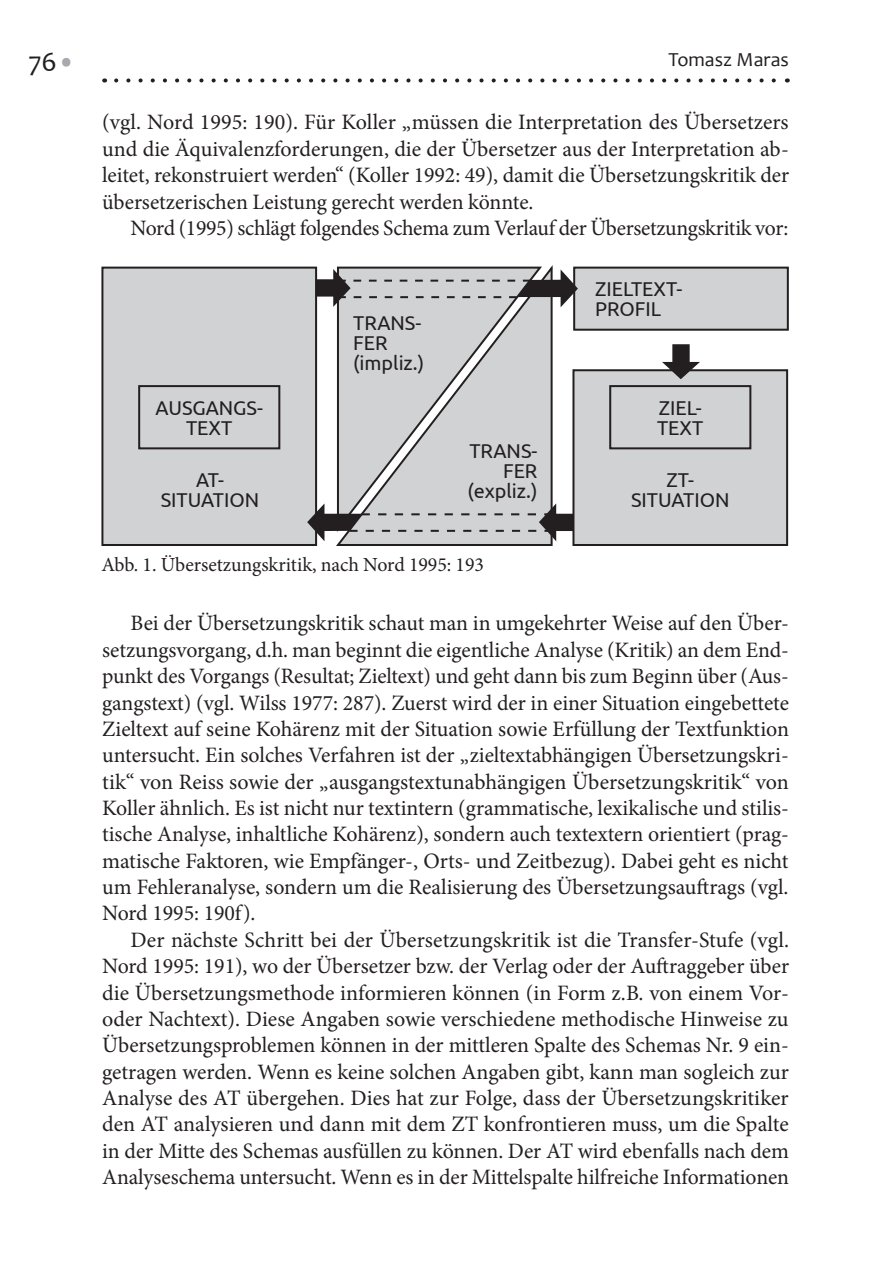
<style>
.page{position:relative;width:891px;height:1276px;background:#fff}
.page>*{position:absolute;margin:0;border:0;box-sizing:border-box;transform-origin:0 0}
.t1{font:28px "Candara";color:#231f20}
.tekst{font:22px/26.4px "Minion Pro";color:#231f20;text-align:justify}
.wykres{font:20px "Ubuntu";color:#231f20}
.ilustracja{font:20px "Minion Pro";color:#231f20}
.t2{font:20px "Candara";color:#231f20}
.s1{color:#a8a9ad}
</style>
<div class="page">
<svg style="left:116px;top:78px;width:660px;height:4px"></svg>
<div style="left:102px;top:268px;width:214px;height:277px;background:#d1d2d4"></div>
<div style="left:101px;top:267px;width:216px;height:279px;border:2px solid #231f20"></div>
<svg style="left:336px;top:265px;width:217px;height:281px;background:#c9c9cb"></svg>
<div style="left:573px;top:370px;width:213px;height:175px;background:#d1d2d4"></div>
<div style="left:572px;top:369px;width:215px;height:177px;border:2px solid #231f20"></div>
<div style="left:574px;top:268px;width:213px;height:62px;background:#d1d2d4"></div>
<div style="left:573px;top:267px;width:215px;height:64px;border:2px solid #231f20"></div>
<div style="left:138px;top:385px;width:142px;height:64px;border:2px solid #231f20"></div>
<div style="left:609px;top:385px;width:142px;height:64px;border:2px solid #231f20"></div>
<svg style="left:661px;top:344px;width:38px;height:35px"></svg>
<svg style="left:307px;top:503px;width:266px;height:38px;background:#b1b1b3"></svg>
<svg style="left:315px;top:269px;width:262px;height:38px;background:#adadae"></svg>
<p class="t1" style="left:28px;top:45px;width:49px">76<span class="s1">•</span></p>
<p class="t2" style="left:668px;top:46px;width:122px">Tomasz Maras</p>
<p class="tekst" style="left:102px;top:109px;width:688px">(vgl. Nord 1995: 190). Für Koller „müssen die Interpretation des Übersetzers und die Äquivalenzforderungen, die der Übersetzer aus der Interpretation ab&shy;leitet, rekonstruiert werden“ (Koller 1992: 49), damit die Übersetzungskritik der übersetzerischen Leistung gerecht werden könnte.</p>
<p class="tekst" style="left:130px;top:215px;width:659px">Nord (1995) schlägt folgendes Schema zum Verlauf der Übersetzungskritik vor:</p>
<p class="wykres" style="left:155px;top:396px;width:109px">AUSGANGS-</p>
<p class="wykres" style="left:186px;top:416px;width:48px">TEXT</p>
<p class="wykres" style="left:196px;top:467px;width:29px">AT-</p>
<p class="wykres" style="left:161px;top:487px;width:100px">SITUATION</p>
<p class="wykres" style="left:353px;top:311px;width:69px">TRANS-</p>
<p class="wykres" style="left:353px;top:331px;width:36px">FER</p>
<p class="wykres" style="left:353px;top:351px;width:72px">(impliz.)</p>
<p class="wykres" style="left:469px;top:438px;width:69px">TRANS-</p>
<p class="wykres" style="left:503px;top:458px;width:36px">FER</p>
<p class="wykres" style="left:467px;top:478px;width:71px">(expliz.)</p>
<p class="ilustracja" style="left:101px;top:551px;width:384px">Abb. 1. Übersetzungskritik, nach Nord 1995: 193</p>
<p class="wykres" style="left:595px;top:277px;width:89px">ZIELTEXT-</p>
<p class="wykres" style="left:595px;top:297px;width:67px">PROFIL</p>
<p class="wykres" style="left:658px;top:396px;width:44px">ZIEL-</p>
<p class="wykres" style="left:656px;top:416px;width:48px">TEXT</p>
<p class="wykres" style="left:666px;top:467px;width:29px">ZT-</p>
<p class="wykres" style="left:630px;top:487px;width:100px">SITUATION</p>
<p class="tekst" style="left:102px;top:610px;width:688px;text-indent:28px">Bei der Übersetzungskritik schaut man in umgekehrter Weise auf den Über&shy;setzungsvorgang, d.h. man beginnt die eigentliche Analyse (Kritik) an dem End&shy;punkt des Vorgangs (Resultat; Zieltext) und geht dann bis zum Beginn über (Aus&shy;gangstext) (vgl. Wilss 1977: 287). Zuerst wird der in einer Situation eingebettete Zieltext auf seine Kohärenz mit der Situation sowie Erfüllung der Textfunktion untersucht. Ein solches Verfahren ist der „zieltextabhängigen Übersetzungskri&shy;tik“ von Reiss sowie der „ausgangstextunabhängigen Übersetzungskritik“ von Koller ähnlich. Es ist nicht nur textintern (grammatische, lexikalische und stilis&shy;tische Analyse, inhaltliche Kohärenz), sondern auch textextern orientiert (prag&shy;matische Faktoren, wie Empfänger-, Orts- und Zeitbezug). Dabei geht es nicht um Fehleranalyse, sondern um die Realisierung des Übersetzungsauftrags (vgl.<br>Nord 1995: 190f).</p>
<p class="tekst" style="left:102px;top:926px;width:688px;text-indent:28px">Der nächste Schritt bei der Übersetzungskritik ist die Transfer-Stufe (vgl.<br>Nord 1995: 191), wo der Übersetzer bzw. der Verlag oder der Auftraggeber über die Übersetzungsmethode informieren können (in Form z.B. von einem Vor&shy;oder Nachtext). Diese Angaben sowie verschiedene methodische Hinweise zu Übersetzungsproblemen können in der mittleren Spalte des Schemas Nr. 9 ein&shy;getragen werden. Wenn es keine solchen Angaben gibt, kann man sogleich zur Analyse des AT übergehen. Dies hat zur Folge, dass der Übersetzungskritiker den AT analysieren und dann mit dem ZT konfrontieren muss, um die Spalte in der Mitte des Schemas ausfüllen zu können. Der AT wird ebenfalls nach dem Analyseschema untersucht. Wenn es in der Mittelspalte hilfreiche Informationen</p>
</div>
